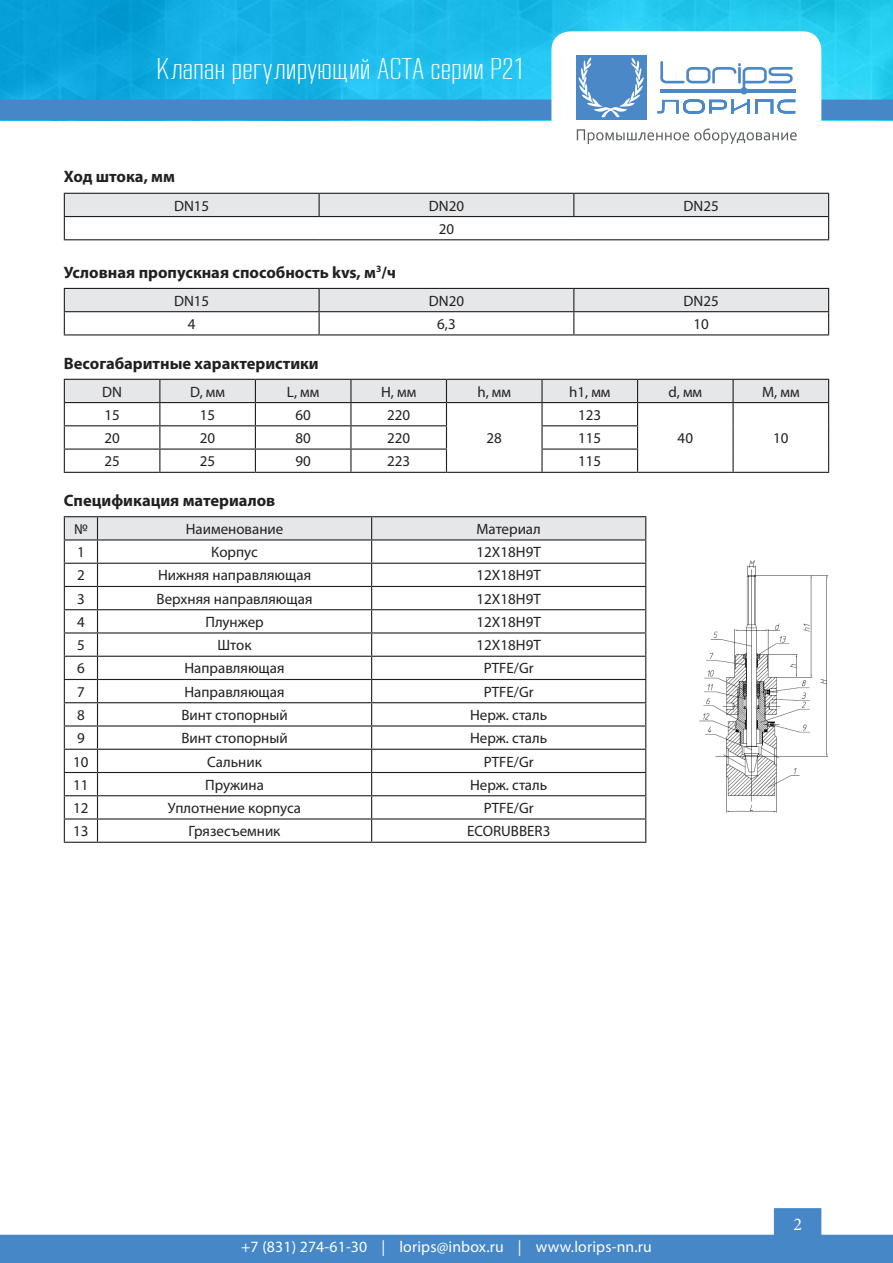
<style>
.page{position:relative;width:893px;height:1263px;background:#fff}
.page>*{position:absolute;margin:0;border:0;box-sizing:border-box;transform-origin:0 0}
.t1{font:300 29.7px "RB No 2";color:#fff;scale:1.11 1}
.t2{font:18px "Minion Pro";color:#fff}
.zag_08{font:700 16.5px "Myriad Pro";color:#231f20}
.t3{font:15.75px "Myriad Pro";letter-spacing:.01em;color:#fff}
.table_cell{font:15px "Myriad Pro";color:#231f20}
.table_head{font:15px "Myriad Pro";color:#231f20}
</style>
<div class="page">
<div style="left:774px;top:1208px;width:47px;height:28px;background:#4587c7;border:2px solid #4587c7"></div>
<div style="left:0;top:1235px;width:893px;height:28px;background:#4587c7"></div>
<img style="left:0;top:0;width:893px;height:100px">
<div style="left:0;top:100px;width:893px;height:20px;background:#4587c7"></div>
<div style="left:552px;top:32px;width:269px;height:135px;background:#fff;border-radius:18px"></div>
<div style="left:551px;top:31px;width:270px;height:137px;border:2px solid #fff;border-radius:18px"></div>
<div style="left:576px;top:55px;width:70px;height:65px;background:#4a88c7"></div>
<svg style="left:579px;top:58px;width:65px;height:59px"></svg>
<svg style="left:657px;top:61px;width:138px;height:53px"></svg>
<svg style="left:577px;top:128px;width:220px;height:16px"></svg>
<svg style="left:64px;top:193px;width:765px;height:46px"></svg>
<hr style="left:64px;top:239px;width:255px;height:1px;background:#231f20">
<hr style="left:319px;top:239px;width:255px;height:1px;background:#231f20">
<hr style="left:574px;top:239px;width:255px;height:1px;background:#231f20">
<svg style="left:64px;top:288px;width:765px;height:46px"></svg>
<hr style="left:64px;top:334px;width:255px;height:1px;background:#231f20">
<hr style="left:319px;top:334px;width:255px;height:1px;background:#231f20">
<hr style="left:574px;top:334px;width:255px;height:1px;background:#231f20">
<svg style="left:64px;top:379px;width:765px;height:93px"></svg>
<hr style="left:64px;top:472px;width:96px;height:1px;background:#231f20">
<hr style="left:160px;top:472px;width:95px;height:1px;background:#231f20">
<hr style="left:255px;top:472px;width:96px;height:1px;background:#231f20">
<hr style="left:351px;top:472px;width:95px;height:1px;background:#231f20">
<hr style="left:446px;top:472px;width:96px;height:1px;background:#231f20">
<hr style="left:542px;top:472px;width:96px;height:1px;background:#231f20">
<hr style="left:638px;top:472px;width:95px;height:1px;background:#231f20">
<hr style="left:733px;top:472px;width:96px;height:1px;background:#231f20">
<hr style="left:64px;top:516px;width:33px;height:1px;background:#231f20">
<hr style="left:97px;top:516px;width:275px;height:1px;background:#231f20">
<hr style="left:372px;top:516px;width:274px;height:1px;background:#231f20">
<svg style="left:64px;top:517px;width:582px;height:325px"></svg>
<hr style="left:64px;top:842px;width:33px;height:1px;background:#231f20">
<hr style="left:97px;top:842px;width:275px;height:1px;background:#231f20">
<hr style="left:372px;top:842px;width:274px;height:1px;background:#231f20">
<img style="left:700px;top:560px;width:128px;height:253px">
<p class="t1" style="left:156px;top:52px;width:334px">Клапан регулирующий АСТА серии Р21</p>
<p class="zag_08" style="left:64px;top:166px;width:113px">Ход штока, мм</p>
<p class="table_head" style="left:174px;top:196px;width:37px">DN15</p>
<p class="table_head" style="left:429px;top:196px;width:37px">DN20</p>
<p class="table_head" style="left:684px;top:196px;width:37px">DN25</p>
<p class="table_cell" style="left:439px;top:219px;width:17px">20</p>
<p class="zag_08" style="left:64px;top:261px;width:334px">Условная пропускная способность kvs, м<sup>3</sup>/ч</p>
<p class="table_head" style="left:174px;top:291px;width:37px">DN15</p>
<p class="table_head" style="left:429px;top:291px;width:37px">DN20</p>
<p class="table_head" style="left:684px;top:291px;width:37px">DN25</p>
<p class="table_cell" style="left:188px;top:315px;width:9px">4</p>
<p class="table_cell" style="left:437px;top:315px;width:20px">6,3</p>
<p class="table_cell" style="left:694px;top:315px;width:17px">10</p>
<p class="zag_08" style="left:64px;top:352px;width:257px">Весогабаритные характеристики</p>
<p class="table_head" style="left:102px;top:382px;width:21px">DN</p>
<p class="table_head" style="left:190px;top:382px;width:36px">D, мм</p>
<p class="table_head" style="left:287px;top:382px;width:34px">L, мм</p>
<p class="table_head" style="left:381px;top:382px;width:37px">H, мм</p>
<p class="table_head" style="left:477px;top:382px;width:35px">h, мм</p>
<p class="table_head" style="left:569px;top:382px;width:43px">h1, мм</p>
<p class="table_head" style="left:668px;top:382px;width:35px">d, мм</p>
<p class="table_head" style="left:762px;top:382px;width:39px">M, мм</p>
<p class="table_cell" style="left:104px;top:405px;width:17px">15</p>
<p class="table_cell" style="left:200px;top:405px;width:17px">15</p>
<p class="table_cell" style="left:295px;top:405px;width:17px">60</p>
<p class="table_cell" style="left:387px;top:405px;width:25px">220</p>
<p class="table_cell" style="left:487px;top:429px;width:17px">28</p>
<p class="table_cell" style="left:578px;top:405px;width:25px">123</p>
<p class="table_cell" style="left:104px;top:429px;width:17px">20</p>
<p class="table_cell" style="left:200px;top:429px;width:17px">20</p>
<p class="table_cell" style="left:295px;top:429px;width:17px">80</p>
<p class="table_cell" style="left:387px;top:429px;width:25px">220</p>
<p class="table_cell" style="left:578px;top:429px;width:25px">115</p>
<p class="table_cell" style="left:678px;top:429px;width:17px">40</p>
<p class="table_cell" style="left:773px;top:429px;width:17px">10</p>
<p class="table_cell" style="left:104px;top:452px;width:17px">25</p>
<p class="table_cell" style="left:200px;top:452px;width:17px">25</p>
<p class="table_cell" style="left:295px;top:452px;width:17px">90</p>
<p class="table_cell" style="left:387px;top:452px;width:25px">223</p>
<p class="table_cell" style="left:578px;top:452px;width:25px">115</p>
<p class="zag_08" style="left:64px;top:490px;width:213px">Спецификация материалов</p>
<p class="table_head" style="left:74px;top:520px;width:15px">№</p>
<p class="table_head" style="left:186px;top:520px;width:99px">Наименование</p>
<p class="table_head" style="left:476px;top:520px;width:66px">Материал</p>
<p class="table_cell" style="left:77px;top:543px;width:9px">1</p>
<p class="table_cell" style="left:211px;top:543px;width:48px">Корпус</p>
<p class="table_cell" style="left:477px;top:543px;width:66px">12Х18Н9Т</p>
<p class="table_cell" style="left:77px;top:566px;width:9px">2</p>
<p class="table_cell" style="left:158px;top:566px;width:155px">Нижняя направляющая</p>
<p class="table_cell" style="left:477px;top:566px;width:66px">12Х18Н9Т</p>
<p class="table_cell" style="left:77px;top:589px;width:9px">3</p>
<p class="table_cell" style="left:157px;top:589px;width:157px">Верхняя направляющая</p>
<p class="table_cell" style="left:477px;top:589px;width:66px">12Х18Н9Т</p>
<p class="table_cell" style="left:77px;top:613px;width:9px">4</p>
<p class="table_cell" style="left:205px;top:613px;width:60px">Плунжер</p>
<p class="table_cell" style="left:477px;top:613px;width:66px">12Х18Н9Т</p>
<p class="table_cell" style="left:77px;top:636px;width:9px">5</p>
<p class="table_cell" style="left:218px;top:636px;width:35px">Шток</p>
<p class="table_cell" style="left:477px;top:636px;width:66px">12Х18Н9Т</p>
<p class="table_cell" style="left:77px;top:659px;width:9px">6</p>
<p class="table_cell" style="left:184px;top:659px;width:102px">Направляющая</p>
<p class="table_cell" style="left:484px;top:659px;width:51px">PTFE/Gr</p>
<p class="table_cell" style="left:77px;top:682px;width:9px">7</p>
<p class="table_cell" style="left:184px;top:682px;width:102px">Направляющая</p>
<p class="table_cell" style="left:484px;top:682px;width:51px">PTFE/Gr</p>
<p class="table_cell" style="left:77px;top:706px;width:9px">8</p>
<p class="table_cell" style="left:181px;top:706px;width:108px">Винт стопорный</p>
<p class="table_cell" style="left:470px;top:706px;width:79px">Нерж. сталь</p>
<p class="table_cell" style="left:77px;top:729px;width:9px">9</p>
<p class="table_cell" style="left:181px;top:729px;width:108px">Винт стопорный</p>
<p class="table_cell" style="left:470px;top:729px;width:79px">Нерж. сталь</p>
<p class="table_cell" style="left:73px;top:752px;width:17px">10</p>
<p class="table_cell" style="left:207px;top:752px;width:56px">Сальник</p>
<p class="table_cell" style="left:484px;top:752px;width:51px">PTFE/Gr</p>
<p class="table_cell" style="left:73px;top:775px;width:17px">11</p>
<p class="table_cell" style="left:205px;top:775px;width:60px">Пружина</p>
<p class="table_cell" style="left:470px;top:775px;width:79px">Нерж. сталь</p>
<p class="table_cell" style="left:73px;top:799px;width:17px">12</p>
<p class="table_cell" style="left:168px;top:799px;width:135px">Уплотнение корпуса</p>
<p class="table_cell" style="left:484px;top:799px;width:51px">PTFE/Gr</p>
<p class="table_cell" style="left:73px;top:822px;width:17px">13</p>
<p class="table_cell" style="left:189px;top:822px;width:93px">Грязесъемник</p>
<p class="table_cell" style="left:467px;top:822px;width:85px">ECORUBBER3</p>
<p class="t3" style="left:241px;top:1237px;width:412px">+7 (831) 274-61-30 | lorips@inbox.ru | www.lorips-nn.ru</p>
<p class="t2" style="left:793px;top:1212px;width:10px">2</p>
</div>
